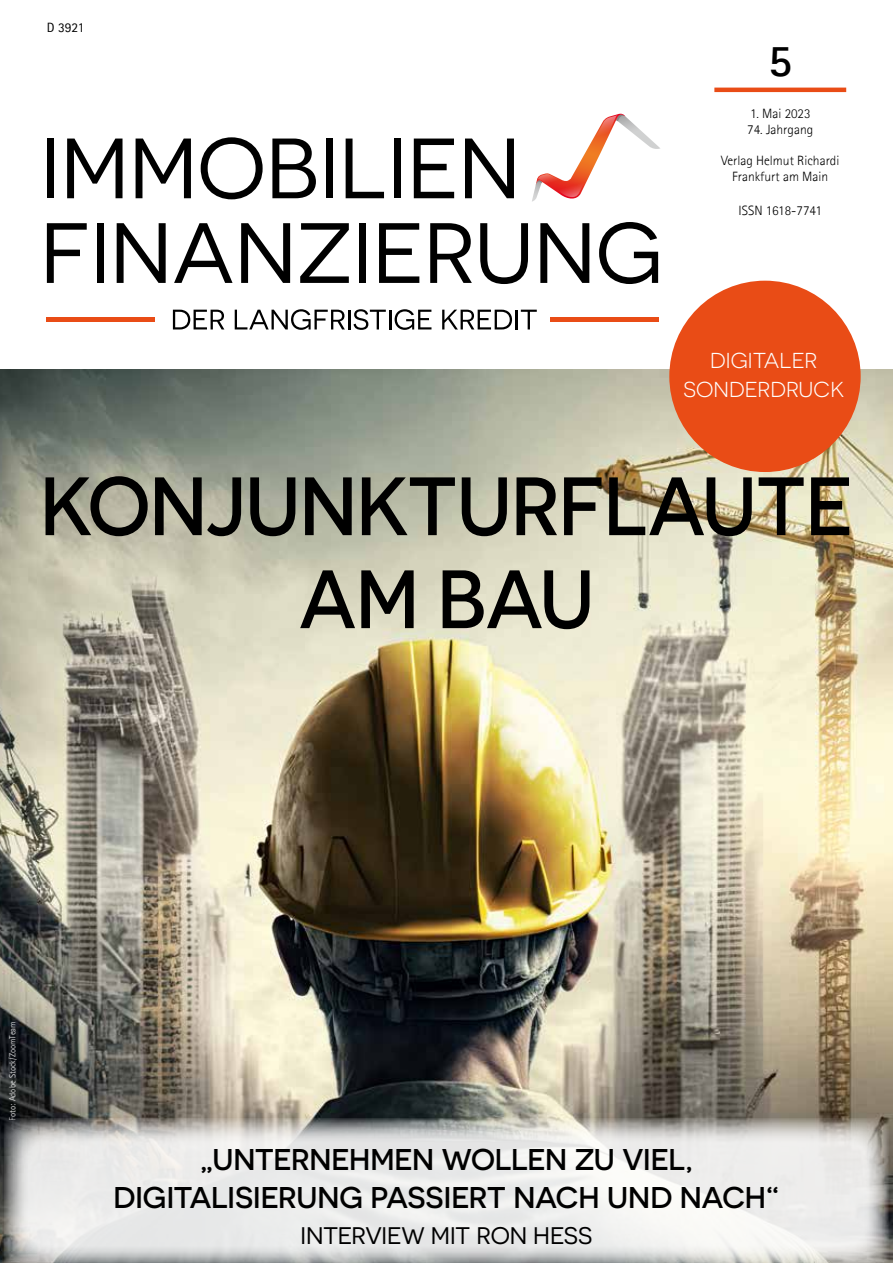
<style>
.page{position:relative;width:893px;height:1263px;background:#fff}
.page>*{position:absolute;margin:0;border:0;box-sizing:border-box;transform-origin:0 0}
.t1{font:500 82.5px/93px "Novecentosanswide";letter-spacing:-.01em;color:#000;text-align:center;scale:.95 1}
.t2{font:700 45px "Agfa Rotis Sans Serif";color:#000}
.t3{font:500 30px/37.5px "Novecentosanswide";letter-spacing:-.01em;color:#000;text-align:center}
.t4{font:24px "Novecentosanswide";letter-spacing:-.01em;color:#000}
.t5{font:21.6px/28.3px "Novecentosanswide";color:#fff;text-align:center}
.t6{font:300 13.5px/16.2px "Agfa Rotis Sans Serif";color:#000;text-align:center}
.t7{font:13.5px "Agfa Rotis Sans Serif";color:#000}
.t8{font:9px "Agfa Rotis Sans Serif";color:#fff;scale:.95 1}
</style>
<div class="page">
<svg style="left:47px;top:223px;width:40px;height:60px"></svg>
<div style="left:97px;top:223px;width:7px;height:60px;background:#000"></div>
<svg style="left:117px;top:223px;width:49px;height:60px"></svg>
<svg style="left:174px;top:223px;width:59px;height:60px"></svg>
<svg style="left:241px;top:223px;width:49px;height:60px"></svg>
<svg style="left:300px;top:223px;width:49px;height:60px"></svg>
<div style="left:359px;top:223px;width:7px;height:60px;background:#000"></div>
<svg style="left:379px;top:223px;width:40px;height:60px"></svg>
<svg style="left:430px;top:223px;width:42px;height:60px"></svg>
<svg style="left:480px;top:223px;width:48px;height:61px"></svg>
<svg style="left:540px;top:223px;width:49px;height:60px"></svg>
<svg style="left:599px;top:222px;width:59px;height:62px"></svg>
<svg style="left:173px;top:310px;width:51px;height:19px"></svg>
<svg style="left:235px;top:309px;width:196px;height:21px"></svg>
<svg style="left:442px;top:310px;width:70px;height:19px"></svg>
<hr style="left:515px;top:310px;width:3px;height:19px;background:#000">
<svg style="left:521px;top:310px;width:16px;height:19px"></svg>
<hr style="left:47px;top:317px;width:108px;height:4px;background:#e94c16">
<hr style="left:551px;top:317px;width:108px;height:4px;background:#e94c16">
<div style="left:47px;top:139px;width:7px;height:59px;background:#000"></div>
<svg style="left:67px;top:139px;width:56px;height:59px"></svg>
<svg style="left:136px;top:139px;width:55px;height:59px"></svg>
<svg style="left:201px;top:137px;width:62px;height:62px"></svg>
<svg style="left:272px;top:139px;width:44px;height:59px"></svg>
<div style="left:326px;top:139px;width:6px;height:59px;background:#000"></div>
<svg style="left:346px;top:139px;width:38px;height:59px"></svg>
<div style="left:394px;top:139px;width:7px;height:59px;background:#000"></div>
<svg style="left:414px;top:139px;width:40px;height:59px"></svg>
<svg style="left:465px;top:139px;width:49px;height:59px"></svg>
<svg style="left:532px;top:113px;width:128px;height:89px"></svg>
<hr style="left:714px;top:88px;width:132px;height:4px;background:#e94c16">
<img style="left:0;top:370px;width:893px;height:893px">
<svg style="left:4px;top:1118px;width:885px;height:145px;fill:#e9eae9"></svg>
<div style="left:669px;top:281px;width:192px;height:191px;background:#e94c16;border-radius:50%"></div>
<p class="t7" style="left:47px;top:19px;width:39px">D 3921</p>
<h2 class="t2" style="left:768px;top:32px;width:26px">5</h2>
<p class="t6" style="left:750px;top:105px;width:62px">1. Mai 2023</p>
<p class="t6" style="left:747px;top:121px;width:67px">74. Jahrgang</p>
<p class="t6" style="left:721px;top:152px;width:120px">Verlag Helmut Richardi<br>Frankfurt am Main</p>
<p class="t6" style="left:739px;top:202px;width:85px">ISSN 1618-7741</p>
<p class="t5" style="left:684px;top:346px;width:162px">DIGITALER<br>SONDERDRUCK</p>
<h1 class="t1" style="left:40px;top:459px;width:857px">KONJUNKTURFLAUTE<br>AM BAU</h1>
<p class="t8" style="left:7px;top:1120px;width:106px;rotate:-90deg">Foto: Adobe Stock/ZoomTeam</p>
<p class="t3" style="left:213px;top:1143px;width:468px">IMPACT AUF QUARTIERSGRÖSSE</p>
<p class="t4" style="left:342px;top:1193px;width:210px">VON MARIO RAGG</p>
<p class="t3" style="left:113px;top:1140px;width:668px">„UNTERNEHMEN WOLLEN ZU VIEL,<br>DIGITALISIERUNG PASSIERT NACH UND NACH“</p>
<p class="t4" style="left:301px;top:1222px;width:293px">INTERVIEW MIT RON HESS</p>
</div>
